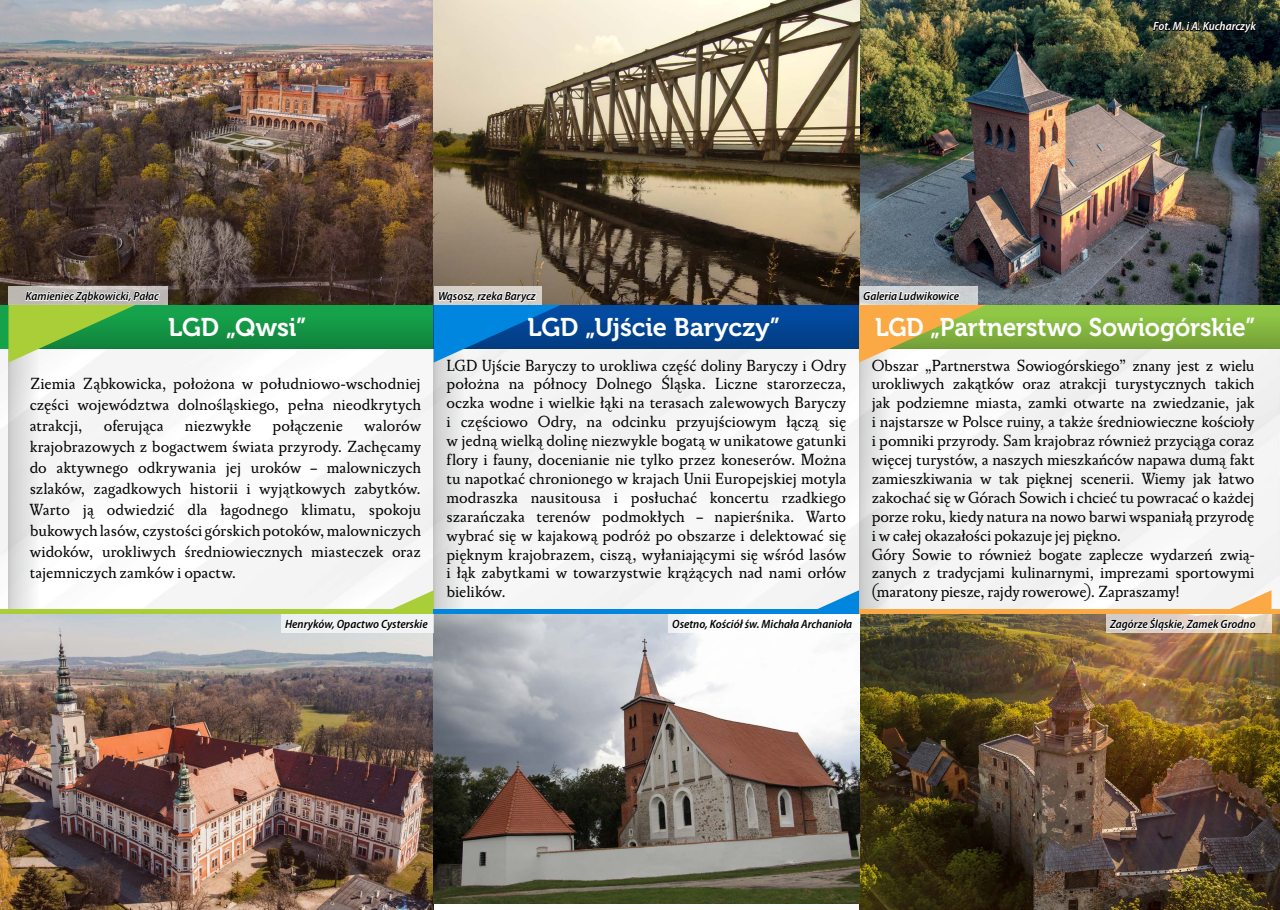
<style>
.page{position:relative;width:1280px;height:910px;background:#fff}
.page>*{position:absolute;margin:0;border:0;box-sizing:border-box;transform-origin:0 0}
.t1{font:25.5px "Museo 700";letter-spacing:-.005em;color:#fff;scale:.96 1}
.t2{font:25.5px "Museo 700";letter-spacing:-.005em;color:#fff}
.t3{font:15.75px/18.9px "Pentagraf OT";letter-spacing:-.005em;color:#000;text-align:justify}
.t4{font:italic 600 semi-condensed 12px "Myriad Pro";color:#000}
.t5{font:italic 600 semi-condensed 12px "Myriad Pro";color:#fff}
</style>
<div class="page">
<div style="left:9px;top:302px;width:30px;height:333px;background:linear-gradient(to right,#cfcfd0,#f4f4f5)"></div>
<div style="left:434px;top:302px;width:30px;height:333px;background:linear-gradient(to right,#cccccd,#f0f0f0)"></div>
<div style="left:859px;top:302px;width:30px;height:333px;background:linear-gradient(to right,#cececf,#f2f3f3)"></div>
<div style="left:0;top:609px;width:434px;height:44px;background:#a9ce38"></div>
<div style="left:434px;top:609px;width:425px;height:44px;background:#0086df"></div>
<div style="left:859px;top:609px;width:421px;height:44px;background:#faa945"></div>
<img style="left:0;top:0;width:434px;height:305px">
<img style="left:0;top:614px;width:434px;height:296px">
<img style="left:859px;top:0;width:421px;height:305px">
<img style="left:434px;top:0;width:425px;height:305px">
<div style="left:0;top:305px;width:434px;height:44px;background:#16a24b"></div>
<div style="left:434px;top:305px;width:425px;height:44px;background:#034ba0"></div>
<div style="left:859px;top:305px;width:421px;height:44px;background:#90c746"></div>
<svg style="left:161px;top:316px;width:1119px;height:33px"></svg>
<img style="left:859px;top:614px;width:421px;height:296px">
<img style="left:434px;top:614px;width:425px;height:289px">
<div style="left:9px;top:286px;width:159px;height:19px;background:#bab6b3"></div>
<svg style="left:9px;top:261px;width:152px;height:101px"></svg>
<svg style="left:284px;top:590px;width:150px;height:55px"></svg>
<svg style="left:671px;top:590px;width:188px;height:52px"></svg>
<svg style="left:434px;top:285px;width:127px;height:77px"></svg>
<svg style="left:859px;top:261px;width:127px;height:101px"></svg>
<svg style="left:1152px;top:10px;width:108px;height:37px;background:#272f23"></svg>
<svg style="left:1108px;top:590px;width:163px;height:49px"></svg>
<p class="t5" style="left:1153px;top:19px;width:104px">Fot. M. i A. Kucharczyk</p>
<p class="t4" style="left:26px;top:288px;width:135px">Kamieniec Ząbkowicki, Pałac</p>
<h1 class="t2" style="left:168px;top:313px;width:140px">LGD „Qwsi”</h1>
<p class="t3" style="left:30px;top:375px;width:393px;line-height:21px">Ziemia Ząbkowicka, położona w południowo-wschodniej części województwa dolnośląskiego, pełna nieodkrytych atrakcji,</p>
<p class="t3" style="left:104px;top:418px;width:61px">oferująca</p>
<p class="t3" style="left:185px;top:418px;width:68px">niezwykłe</p>
<p class="t3" style="left:273px;top:418px;width:72px">połączenie</p>
<p class="t3" style="left:30px;top:417px;width:393px;line-height:21px;text-indent:334px">walorów krajobrazowych z bogactwem świata przyrody. Zachęcamy do aktywnego odkrywania jej uroków – malowniczych szlaków, zagadkowych historii i wyjątkowych zabytków.<br>Warto ją odwiedzić dla łagodnego klimatu, spokoju bukowych lasów, czystości górskich potoków, malowniczych widoków, urokliwych średniowiecznych miasteczek oraz tajemniczych zamków i opactw.</p>
<p class="t4" style="left:438px;top:288px;width:99px">Wąsosz, rzeka Barycz</p>
<p class="t4" style="left:863px;top:288px;width:97px">Galeria Ludwikowice</p>
<h1 class="t2" style="left:527px;top:313px;width:254px">LGD „Ujście Baryczy”</h1>
<h1 class="t1" style="left:875px;top:313px;width:398px">LGD „Partnerstwo Sowiogórskie”</h1>
<p class="t3" style="left:446px;top:357px;width:401px">LGD Ujście Baryczy to urokliwa część doliny Baryczy i Odry położna na północy Dolnego Śląska. Liczne starorzecza, oczka wodne i wielkie łąki na terasach zalewowych Baryczy i częściowo Odry, na odcinku przyujściowym łączą się w jedną wielką dolinę niezwykle bogatą w unikatowe gatunki flory i fauny, docenianie nie tylko przez koneserów. Można tu napotkać chronionego w krajach Unii Europejskiej motyla modraszka nausitousa i posłuchać koncertu rzadkiego szarańczaka terenów podmokłych – napierśnika. Warto wybrać się w kajakową podróż po obszarze i delektować się pięknym krajobrazem, ciszą, wyłaniającymi się wśród lasów i łąk zabytkami w towarzystwie krążących nad nami orłów bielików.</p>
<p class="t3" style="left:872px;top:357px;width:384px;text-align:left">Obszar „Partnerstwa Sowiogórskiego” znany jest z wielu urokliwych zakątków oraz atrakcji turystycznych takich jak podziemne miasta, zamki otwarte na zwiedzanie, jak i najstarsze w Polsce ruiny, a także średniowieczne kościoły i pomniki przyrody. Sam krajobraz również przyciąga coraz więcej turystów, a naszych mieszkańców napawa dumą fakt zamieszkiwania w tak pięknej scenerii. Wiemy jak łatwo zakochać się w Górach Sowich i chcieć tu powracać o każdej porze roku, kiedy natura na nowo barwi wspaniałą przyrodę i w całej okazałości pokazuje jej piękno.<br>Góry Sowie to również bogate zaplecze wydarzeń zwią&shy;zanych z tradycjami kulinarnymi, imprezami sportowymi (maratony piesze, rajdy rowerowe). Zapraszamy!</p>
<p class="t4" style="left:285px;top:617px;width:144px">Henryków, Opactwo Cysterskie</p>
<p class="t4" style="left:672px;top:617px;width:182px">Osetno, Kościół św. Michała Archanioła</p>
<p class="t4" style="left:1110px;top:617px;width:147px">Zagórze Śląskie, Zamek Grodno</p>
</div>
